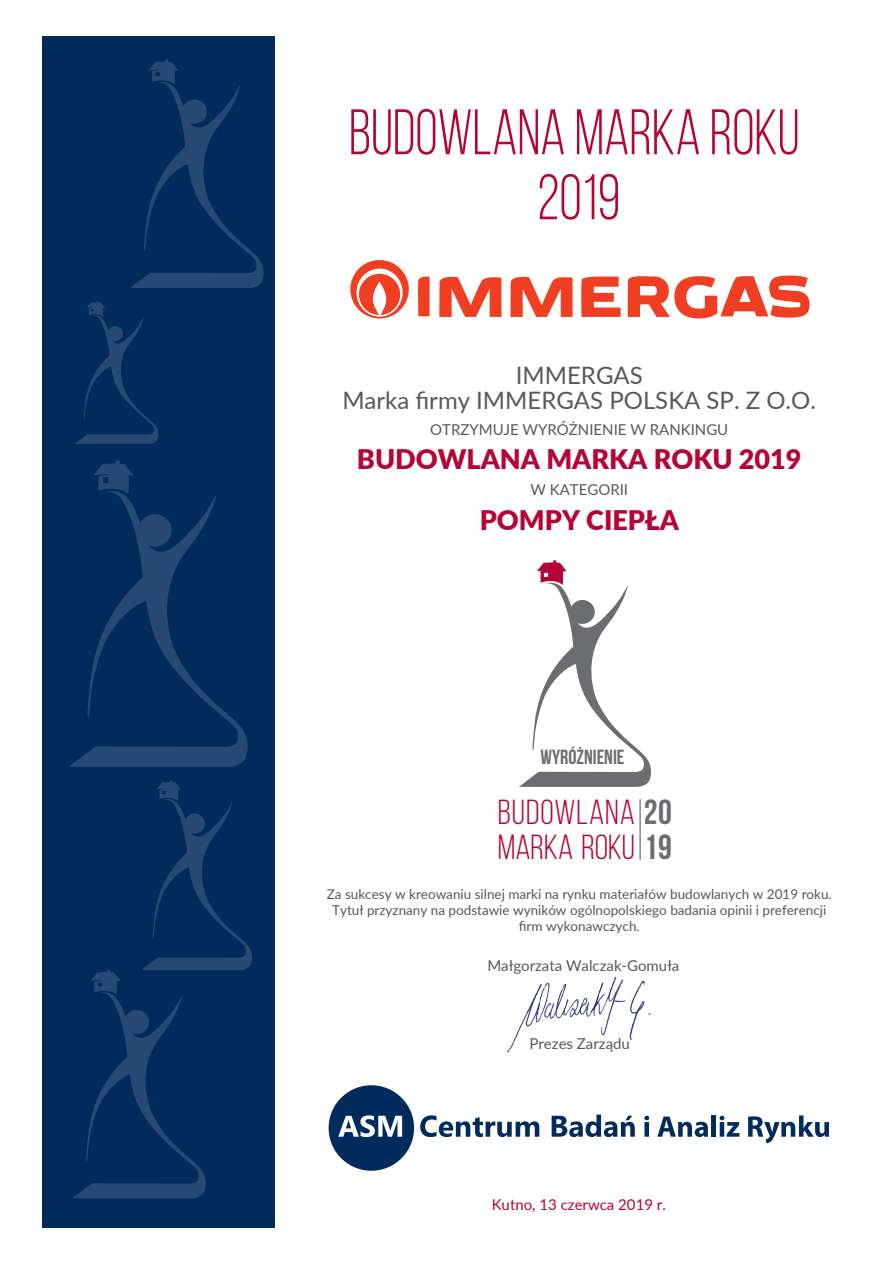
<style>
.page{position:relative;width:893px;height:1263px;background:#fff}
.page>*{position:absolute;margin:0;border:0;box-sizing:border-box;transform-origin:0 0}
.t1{font:34.8px/35.2px "Bebas Neue";letter-spacing:.025em;color:#b50536}
.t2{font:900 27px "Lato";color:#b50536}
.t3{font:24px/25.5px "Lato";color:#57585a;text-align:center}
.t4{font:700 20.55px "Bebas Neue";color:#6c6d70}
.t5{font:15px "Lato";color:#57585a}
.t6{font:15px "Lato";color:#b50536}
.t7{font:13.5px/16.2px "Lato";color:#57585a;text-align:center}
.s1{font-weight:700;color:#6c6d70}
</style>
<div class="page">
<svg style="left:351px;top:109px;width:213px;height:46px"></svg>
<svg style="left:577px;top:109px;width:122px;height:45px"></svg>
<svg style="left:712px;top:109px;width:85px;height:46px"></svg>
<svg style="left:540px;top:174px;width:39px;height:46px"></svg>
<svg style="left:585px;top:174px;width:9px;height:45px"></svg>
<svg style="left:600px;top:174px;width:18px;height:46px"></svg>
<div style="left:329px;top:1085px;width:85px;height:86px;background:#002b5c;border-radius:50%"></div>
<svg style="left:338px;top:1115px;width:64px;height:22px"></svg>
<svg style="left:420px;top:1115px;width:119px;height:22px"></svg>
<svg style="left:552px;top:1114px;width:83px;height:23px"></svg>
<svg style="left:644px;top:1116px;width:5px;height:21px"></svg>
<svg style="left:657px;top:1116px;width:51px;height:21px"></svg>
<div style="left:711px;top:1115px;width:5px;height:22px;background:#002b5c"></div>
<svg style="left:720px;top:1116px;width:19px;height:21px"></svg>
<svg style="left:748px;top:1115px;width:81px;height:28px"></svg>
<div style="left:43px;top:36px;width:232px;height:1191px;background:#002b5c"></div>
<svg style="left:75px;top:301px;width:83px;height:143px"></svg>
<svg style="left:131px;top:60px;width:133px;height:228px"></svg>
<svg style="left:69px;top:494px;width:179px;height:273px"></svg>
<svg style="left:94px;top:461px;width:39px;height:33px"></svg>
<svg style="left:73px;top:780px;width:179px;height:418px"></svg>
<img style="left:507px;top:976px;width:144px;height:77px">
<svg style="left:519px;top:560px;width:132px;height:227px"></svg>
<hr style="left:639px;top:799px;width:2px;height:61px;background:#6c6d70">
<svg style="left:510px;top:276px;width:63px;height:41px"></svg>
<svg style="left:418px;top:276px;width:12px;height:40px"></svg>
<svg style="left:439px;top:276px;width:62px;height:41px"></svg>
<svg style="left:581px;top:276px;width:40px;height:41px"></svg>
<svg style="left:627px;top:275px;width:182px;height:44px"></svg>
<svg style="left:350px;top:260px;width:59px;height:59px"></svg>
<h3 class="t3" style="left:342px;top:361px;width:475px">IMMERGAS<br>Marka firmy IMMERGAS POLSKA SP. Z O.O.</h3>
<p class="t5" style="left:430px;top:419px;width:300px">OTRZYMUJE WYRÓŻNIENIE W RANKINGU</p>
<h2 class="t2" style="left:357px;top:439px;width:446px">BUDOWLANA MARKA ROKU 2019</h2>
<p class="t5" style="left:530px;top:479px;width:99px">W KATEGORII</p>
<h2 class="t2" style="left:480px;top:499px;width:201px">POMPY CIEPŁA</h2>
<h3 class="t4" style="left:540px;top:745px;width:85px">WYRÓŻNIENIE</h3>
<h1 class="t1" style="left:498px;top:794px;width:176px">BUDOWLANA <span class="s1">2O<br></span>MARKA ROKU <span class="s1">19</span></h1>
<p class="t7" style="left:327px;top:885px;width:507px">Za sukcesy w kreowaniu silnej marki na rynku materiałów budowlanych w 2019 roku.<br>Tytuł przyznany na podstawie wyników ogólnopolskiego badania opinii i preferencji firm wykonawczych.</p>
<p class="t5" style="left:487px;top:955px;width:193px">Małgorzata Walczak-Gomuła</p>
<p class="t5" style="left:529px;top:1033px;width:102px">Prezes Zarządu</p>
<p class="t6" style="left:492px;top:1194px;width:176px">Kutno, 13 czerwca 2019 r.</p>
</div>
